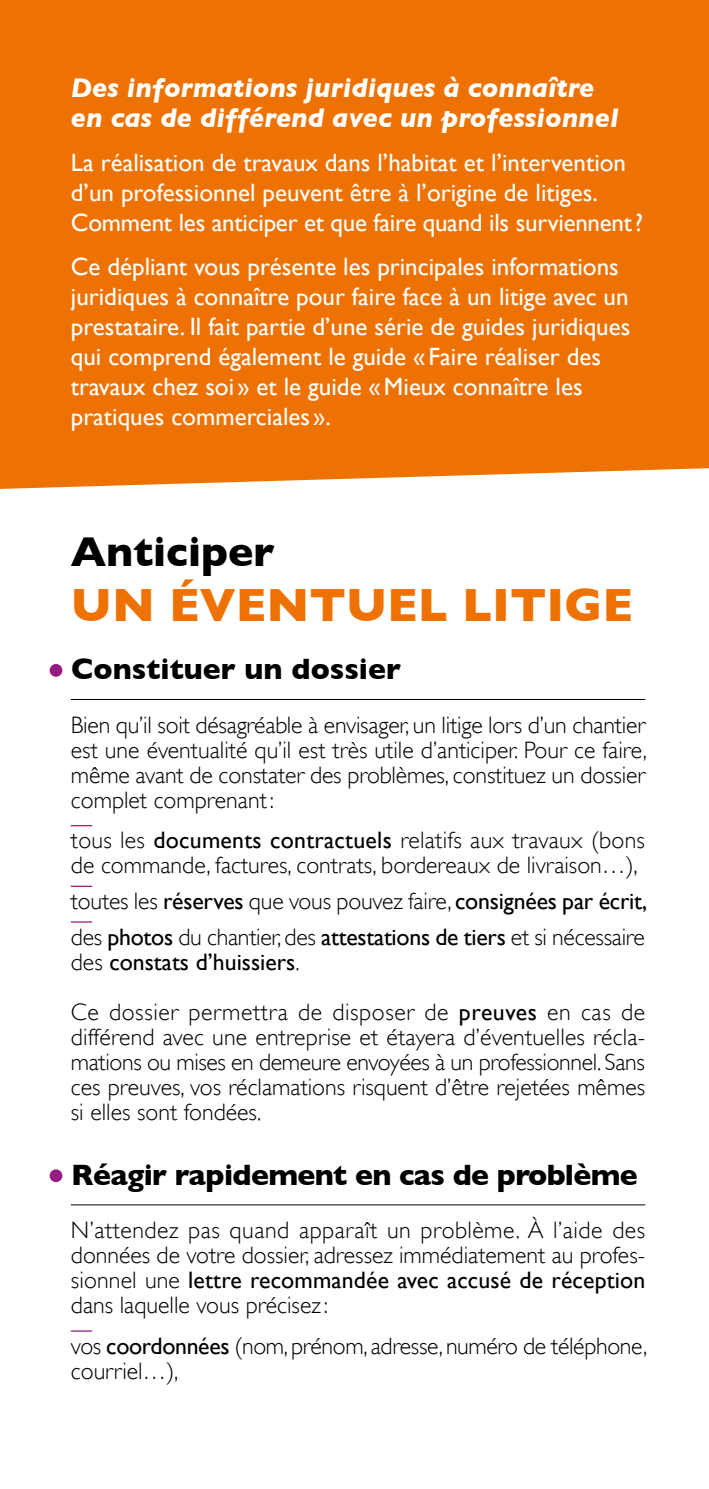
<style>
.page{position:relative;width:709px;height:1489px;background:#fff}
.page>*{position:absolute;margin:0;border:0;box-sizing:border-box;transform-origin:0 0}
.t1{font:700 47.5px "Gill Sans";color:#ee7203}
.t2{font:700 42.5px "Gill Sans";color:#000}
.t3{font:700 30px "Gill Sans";letter-spacing:-.02em;color:#000}
.t4{font:700 30px "Gill Sans";color:#000}
.t5{font:italic 700 27.5px/30px "Gill Sans";color:#fff}
.t6{font:25px/30px "Gill Sans";color:#fff}
.t7{font:300 23.75px/25px "Gill Sans";color:#000;text-align:justify}
.t8{font:300 23.75px/50px "Gill Sans";letter-spacing:.025em;color:#000}
.s1{font-weight:400}
</style>
<div class="page">
<div style="left:0;top:0;width:709px;height:489px;background:#ee7203"></div>
<hr style="left:71px;top:699px;width:574px;height:1px;background:#000">
<svg style="left:71px;top:825px;width:21px;height:1px"></svg>
<svg style="left:71px;top:885px;width:21px;height:1px"></svg>
<svg style="left:71px;top:921px;width:21px;height:1px"></svg>
<hr style="left:71px;top:1204px;width:574px;height:1px;background:#000">
<svg style="left:71px;top:1330px;width:21px;height:1px"></svg>
<div style="left:50px;top:664px;width:12px;height:12px;background:#951b81;border-radius:50%"></div>
<div style="left:50px;top:1169px;width:12px;height:13px;background:#951b81;border-radius:50%"></div>
<p class="t5" style="left:71px;top:72px;width:549px">Des informations juridiques à connaître en cas de différend avec un professionnel</p>
<p class="t6" style="left:71px;top:147px;width:573px">La réalisation de travaux dans l’habitat et l’intervention d’un professionnel peuvent être à l’origine de litiges.<br>Comment les anticiper et que faire quand ils surviennent?</p>
<p class="t6" style="left:71px;top:251px;width:561px">Ce dépliant vous présente les principales informations juridiques à connaître pour faire face à un litige avec un prestataire. Il fait partie d’une série de guides juridiques qui comprend également le guide « Faire réaliser des travaux chez soi » et le guide «Mieux connaître les pratiques commerciales ».</p>
<h2 class="t2" style="left:71px;top:527px;width:205px">Anticiper</h2>
<h1 class="t1" style="left:71px;top:577px;width:563px">UN ÉVENTUEL LITIGE</h1>
<p class="t4" style="left:71px;top:651px;width:331px">Constituer un dossier</p>
<p class="t7" style="left:71px;top:712px;width:577px">Bien qu’il soit désagréable à envisager, un litige lors d’un chantier est une éventualité qu’il est très utile d’anticiper. Pour ce faire, même avant de constater des problèmes, constituez un dossier complet comprenant:</p>
<p class="t7" style="left:71px;top:827px;width:575px">tous les <span class="s1">documents contractuels</span> relatifs aux travaux (bons de commande, factures, contrats, bordereaux de livraison…),</p>
<p class="t7" style="left:71px;top:883px;width:578px;line-height:35.5px">toutes les <span class="s1">réserves</span> que vous pouvez faire, <span class="s1">consignées par écrit, </span>des <span class="s1">photos</span> du chantier, des <span class="s1">attestations de tiers</span> et si nécessaire</p>
<p class="t8" style="left:71px;top:936px;width:575px">des <span class="s1">constats d’huissiers</span>.<br>Ce dossier permettra de disposer de <span class="s1">preuves</span> en cas de</p>
<p class="t7" style="left:71px;top:1024px;width:576px">différend avec une entreprise et étayera d’éventuelles récla&shy;mations ou mises en demeure envoyées à un professionnel. Sans ces preuves, vos réclamations risquent d’être rejetées mêmes si elles sont fondées.</p>
<p class="t3" style="left:71px;top:1156px;width:568px">Réagir rapidement en cas de problème</p>
<p class="t7" style="left:71px;top:1217px;width:576px">N’attendez pas quand apparaît un problème. À l’aide des données de votre dossier, adressez immédiatement au profes&shy;sionnel une <span class="s1">lettre recommandée avec accusé de réception </span>dans laquelle vous précisez:</p>
<p class="t7" style="left:71px;top:1333px;width:578px">vos <span class="s1">coordonnées</span> (nom, prénom, adresse, numéro de téléphone, courriel…),</p>
</div>
